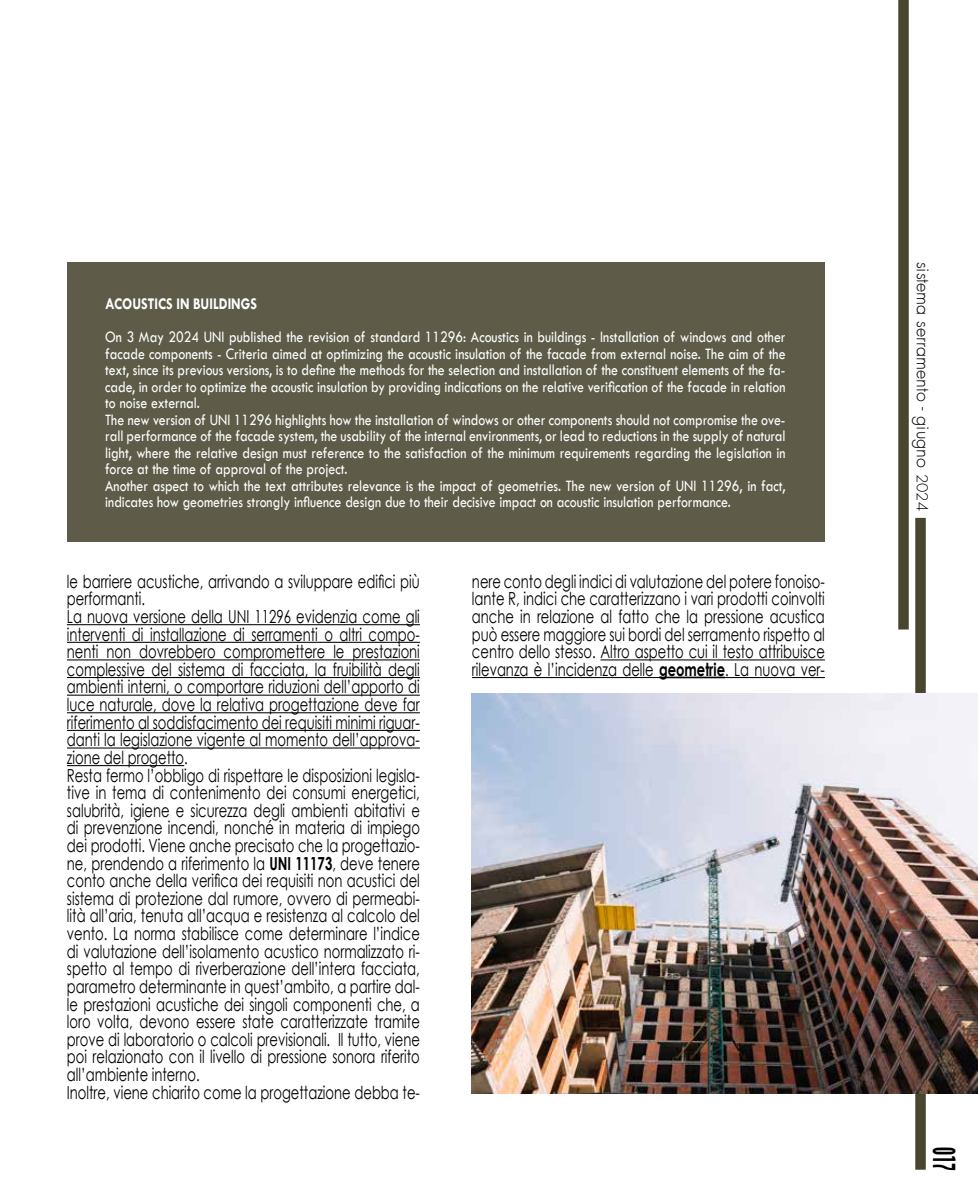
<style>
.page{position:relative;width:978px;height:1191px;background:#fff}
.page>*{position:absolute;margin:0;border:0;box-sizing:border-box;transform-origin:0 0}
.t1{font:27px "Techno";color:#000;scale:.6 1}
.t2{font:18px/17.5px "Century Gothic";color:#000;scale:.73 1}
.t3{font:300 18px "Futura";color:#000}
.t4{font:16.5px/16.5px "Tw Cen";color:#fff;scale:.84 1}
.t5{font:700 16.5px "Tw Cen";color:#fff;scale:.84 1}
.s1{font-weight:700}
.s2{font-size:15px}
</style>
<div class="page">
<div style="left:898px;top:0;width:11px;height:629px;background:#48462f"></div>
<div style="left:915px;top:518px;width:11px;height:651px;background:#48462f"></div>
<hr style="left:67px;top:624px;width:353px;height:1px;background:#000">
<hr style="left:67px;top:642px;width:353px;height:1px;background:#000">
<hr style="left:67px;top:659px;width:353px;height:1px;background:#000">
<hr style="left:67px;top:677px;width:353px;height:1px;background:#000">
<hr style="left:67px;top:694px;width:353px;height:1px;background:#000">
<hr style="left:67px;top:712px;width:353px;height:1px;background:#000">
<hr style="left:67px;top:730px;width:353px;height:1px;background:#000">
<hr style="left:67px;top:747px;width:353px;height:1px;background:#000">
<hr style="left:67px;top:765px;width:117px;height:1px;background:#000">
<hr style="left:601px;top:659px;width:224px;height:1px;background:#000">
<hr style="left:472px;top:677px;width:187px;height:1px;background:#000">
<hr style="left:659px;top:676px;width:66px;height:2px;background:#000">
<hr style="left:725px;top:677px;width:100px;height:1px;background:#000">
<img style="left:472px;top:693px;width:506px;height:400px">
<div style="left:67px;top:261px;width:758px;height:280px;background:#5e5c48"></div>
<p class="t5" style="left:105px;top:294px;width:182px">ACOUSTICS IN BUILDINGS</p>
<p class="t4" style="left:105px;top:329px;width:811px">On 3 May 2024 UNI published the revision of standard 11296: Acoustics in buildings - Installation of windows and other facade components - Criteria aimed at optimizing the acoustic insulation of the facade from external noise. The aim of the text, since its previous versions, is to define the methods for the selection and installation of the constituent elements of the fa&shy;cade, in order to optimize the acoustic insulation by providing indications on the relative verification of the facade in relation to noise external.<br>The new version of UNI 11296 highlights how the installation of windows or other components should not compromise the ove&shy;rall performance of the facade system, the usability of the internal environments, or lead to reductions in the supply of natural light, where the relative design must reference to the satisfaction of the minimum requirements regarding the legislation in force at the time of approval of the project.<br>Another aspect to which the text attributes relevance is the impact of geometries. The new version of UNI 11296, in fact, indicates how geometries strongly influence design due to their decisive impact on acoustic insulation performance.</p>
<p class="t2" style="left:67px;top:572px;width:485px">le barriere acustiche, arrivando a sviluppare edifici più performanti.<br>La nuova versione della UNI 11296 evidenzia come gli interventi di installazione di serramenti o altri compo&shy;nenti non dovrebbero compromettere le prestazioni complessive del sistema di facciata, la fruibilità degli ambienti interni, o comportare riduzioni dell’apporto di luce naturale, dove la relativa progettazione deve far riferimento al soddisfacimento dei requisiti minimi riguar&shy;danti la legislazione vigente al momento dell’approva&shy;zione del progetto.<br>Resta fermo l’obbligo di rispettare le disposizioni legisla&shy;tive in tema di contenimento dei consumi energetici, salubrità, igiene e sicurezza degli ambienti abitativi e di prevenzione incendi, nonché in materia di impiego dei prodotti. Viene anche precisato che la progettazio&shy;ne, prendendo a riferimento la <span class="s1">UNI 11173</span>, deve tenere conto anche della verifica dei requisiti non acustici del sistema di protezione dal rumore, ovvero di permeabi&shy;lità all’aria, tenuta all’acqua e resistenza al calcolo del vento. La norma stabilisce come determinare l’indice di valutazione dell’isolamento acustico normalizzato ri&shy;spetto al tempo di riverberazione dell’intera facciata, parametro determinante in quest’ambito, a partire dal&shy;le prestazioni acustiche dei singoli componenti che, a loro volta, devono essere state caratterizzate tramite prove di laboratorio o calcoli previsionali. Il tutto, viene poi relazionato con il livello di pressione sonora riferito all’ambiente interno.<br>Inoltre, viene chiarito come la progettazione debba te-</p>
<p class="t2" style="left:472px;top:572px;width:485px;text-align:justify">nere conto degli indici di valutazione del potere fonoiso&shy;lante R, indici che caratterizzano i vari prodotti coinvolti anche in relazione al fatto che la pressione acustica può essere maggiore sui bordi del serramento rispetto al centro dello stesso. Altro aspetto cui il testo attribuisce rilevanza è l’incidenza delle <span class="s1">geometrie</span>. La nuova ver-</p>
<p class="t3" style="left:934px;top:261px;width:251px;rotate:90deg">sistema serramento - giugno <span class="s2">2024</span></p>
<h1 class="t1" style="left:962px;top:1146px;width:42px;rotate:90deg">017</h1>
</div>
